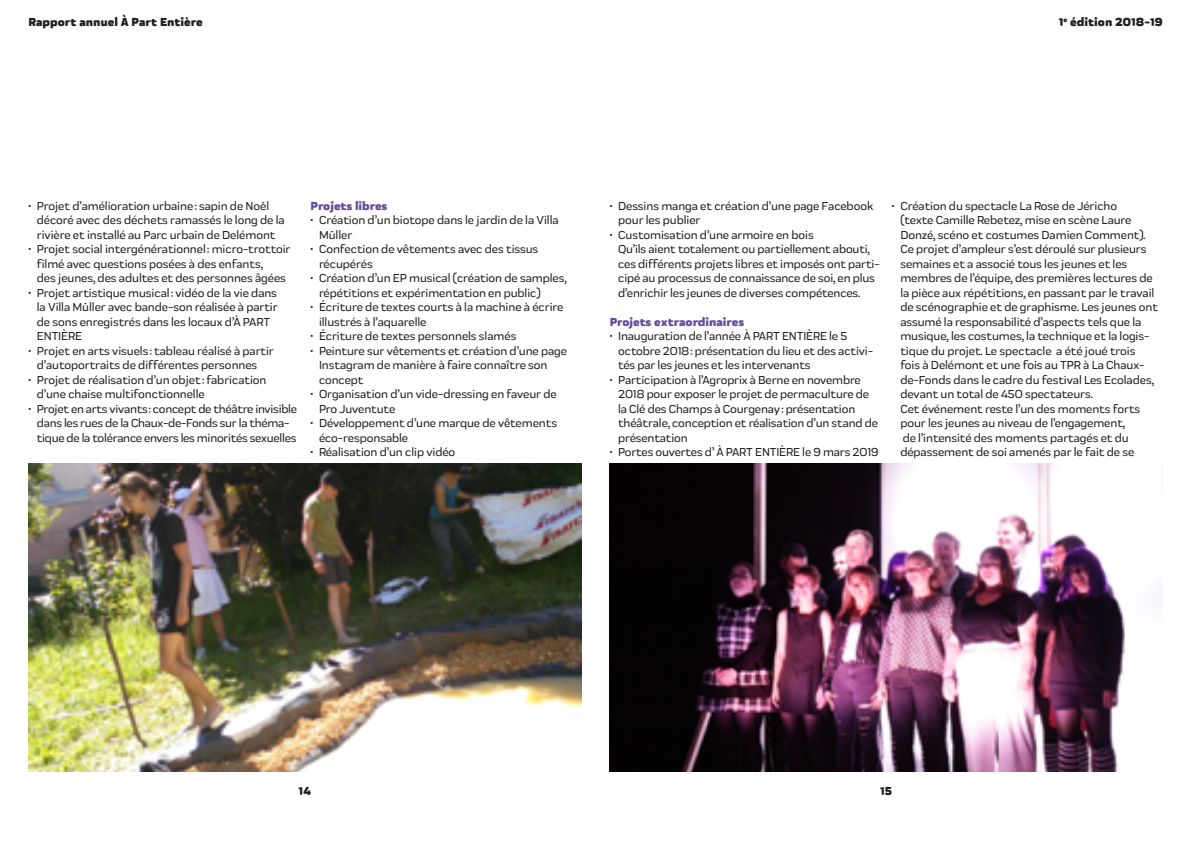
<style>
.page{position:relative;width:1191px;height:842px;background:#fff}
.page>*{position:absolute;margin:0;border:0;box-sizing:border-box;transform-origin:0 0}
.texte_courant_liste{font:500 12px/14.5px "Praktika Rnd";letter-spacing:-.005em;color:#231f20}
.t1{font:900 12px "Praktika Rnd";color:#231f20}
.sous-titre{font:900 12px "Praktika Rnd";letter-spacing:-.005em;color:#674da0}
</style>
<div class="page">
<img style="left:28px;top:463px;width:553px;height:308px">
<img style="left:609px;top:463px;width:552px;height:308px">
<p class="t1" style="left:28px;top:12px;width:176px">Rapport annuel À Part Entière</p>
<p class="t1" style="left:1058px;top:12px;width:105px">1<sup>e</sup> édition 2018-19</p>
<p class="texte_courant_liste" style="left:37px;top:197px;width:249px;text-indent:-9px">• Projet d’amélioration urbaine: sapin de Noël décoré avec des déchets ramassés le long de la rivière et installé au Parc urbain de Delémont</p>
<p class="texte_courant_liste" style="left:37px;top:241px;width:255px;text-indent:-9px">• Projet social intergénérationnel: micro-trottoir filmé avec questions posées à des enfants,<br>des jeunes, des adultes et des personnes âgées</p>
<p class="texte_courant_liste" style="left:37px;top:284px;width:242px;text-indent:-9px">• Projet artistique musical: vidéo de la vie dans la Villa Müller avec bande-son réalisée à partir de sons enregistrés dans les locaux d’À PART ENTIÈRE</p>
<p class="texte_courant_liste" style="left:37px;top:342px;width:238px;text-indent:-9px">• Projet en arts visuels: tableau réalisé à partir d’autoportraits de différentes personnes</p>
<p class="texte_courant_liste" style="left:37px;top:371px;width:231px;text-indent:-9px">• Projet de réalisation d’un objet: fabrication d’une chaise multifonctionnelle</p>
<p class="texte_courant_liste" style="left:37px;top:400px;width:262px;text-indent:-9px">• Projet en arts vivants: concept de théâtre invisible dans les rues de la Chaux-de-Fonds sur la théma&shy;tique de la tolérance envers les minorités sexuelles</p>
<p class="sous-titre" style="left:310px;top:195px;width:78px">Projets libres</p>
<p class="texte_courant_liste" style="left:319px;top:212px;width:241px;text-indent:-9px">• Création d’un biotope dans le jardin de la Villa<br>Müller</p>
<p class="texte_courant_liste" style="left:319px;top:241px;width:221px;text-indent:-9px">• Confection de vêtements avec des tissus récupérés</p>
<p class="texte_courant_liste" style="left:319px;top:270px;width:249px;text-indent:-9px">• Création d’un EP musical (création de samples, répétitions et expérimentation en public)</p>
<p class="texte_courant_liste" style="left:319px;top:299px;width:246px;text-indent:-9px">• Écriture de textes courts à la machine à écrire illustrés à l’aquarelle</p>
<p class="texte_courant_liste" style="left:310px;top:328px;width:207px">• Écriture de textes personnels slamés</p>
<p class="texte_courant_liste" style="left:319px;top:342px;width:250px;text-indent:-9px">• Peinture sur vêtements et création d’une page<br>Instagram de manière à faire connaître son concept</p>
<p class="texte_courant_liste" style="left:319px;top:386px;width:239px;text-indent:-9px">• Organisation d’un vide-dressing en faveur de<br>Pro Juventute</p>
<p class="texte_courant_liste" style="left:319px;top:415px;width:240px;text-indent:-9px">• Développement d’une marque de vêtements éco-responsable</p>
<p class="texte_courant_liste" style="left:310px;top:444px;width:146px">• Réalisation d’un clip vidéo</p>
<p class="texte_courant_liste" style="left:618px;top:197px;width:256px;text-indent:-9px">• Dessins manga et création d’une page Facebook pour les publier</p>
<p class="texte_courant_liste" style="left:618px;top:226px;width:263px;text-indent:-9px">• Customisation d’une armoire en bois<br>Qu’ils aient totalement ou partiellement abouti, ces différents projets libres et imposés ont parti&shy;cipé au processus de connaissance de soi, en plus d’enrichir les jeunes de diverses compétences.</p>
<p class="sous-titre" style="left:609px;top:311px;width:136px">Projets extraordinaires</p>
<p class="texte_courant_liste" style="left:618px;top:328px;width:256px;text-indent:-9px">• Inauguration de l’année À PART ENTIÈRE le 5 octobre 2018: présentation du lieu et des activi&shy;tés par les jeunes et les intervenants</p>
<p class="texte_courant_liste" style="left:618px;top:371px;width:261px;text-indent:-9px">• Participation à l’Agroprix à Berne en novembre 2018 pour exposer le projet de permaculture de la Clé des Champs à Courgenay: présentation théâtrale, conception et réalisation d’un stand de présentation</p>
<p class="texte_courant_liste" style="left:609px;top:444px;width:270px">• Portes ouvertes d’ À PART ENTIÈRE le 9 mars 2019</p>
<p class="texte_courant_liste" style="left:900px;top:197px;width:259px;text-indent:-9px">• Création du spectacle La Rose de Jéricho<br>(texte Camille Rebetez, mise en scène Laure Donzé, scéno et costumes Damien Comment).<br>Ce projet d’ampleur s’est déroulé sur plusieurs semaines et a associé tous les jeunes et les membres de l’équipe, des premières lectures de la pièce aux répétitions, en passant par le travail de scénographie et de graphisme. Les jeunes ont assumé la responsabilité d’aspects tels que la musique, les costumes, la technique et la logis&shy;tique du projet. Le spectacle a été joué trois fois à Delémont et une fois au TPR à La Chaux&shy;de-Fonds dans le cadre du festival Les Ecolades, devant un total de 450 spectateurs.<br>Cet événement reste l’un des moments forts pour les jeunes au niveau de l’engagement,<br>de l’intensité des moments partagés et du dépassement de soi amenés par le fait de se</p>
<p class="t1" style="left:299px;top:780px;width:14px">14</p>
<p class="t1" style="left:880px;top:780px;width:13px">15</p>
</div>
